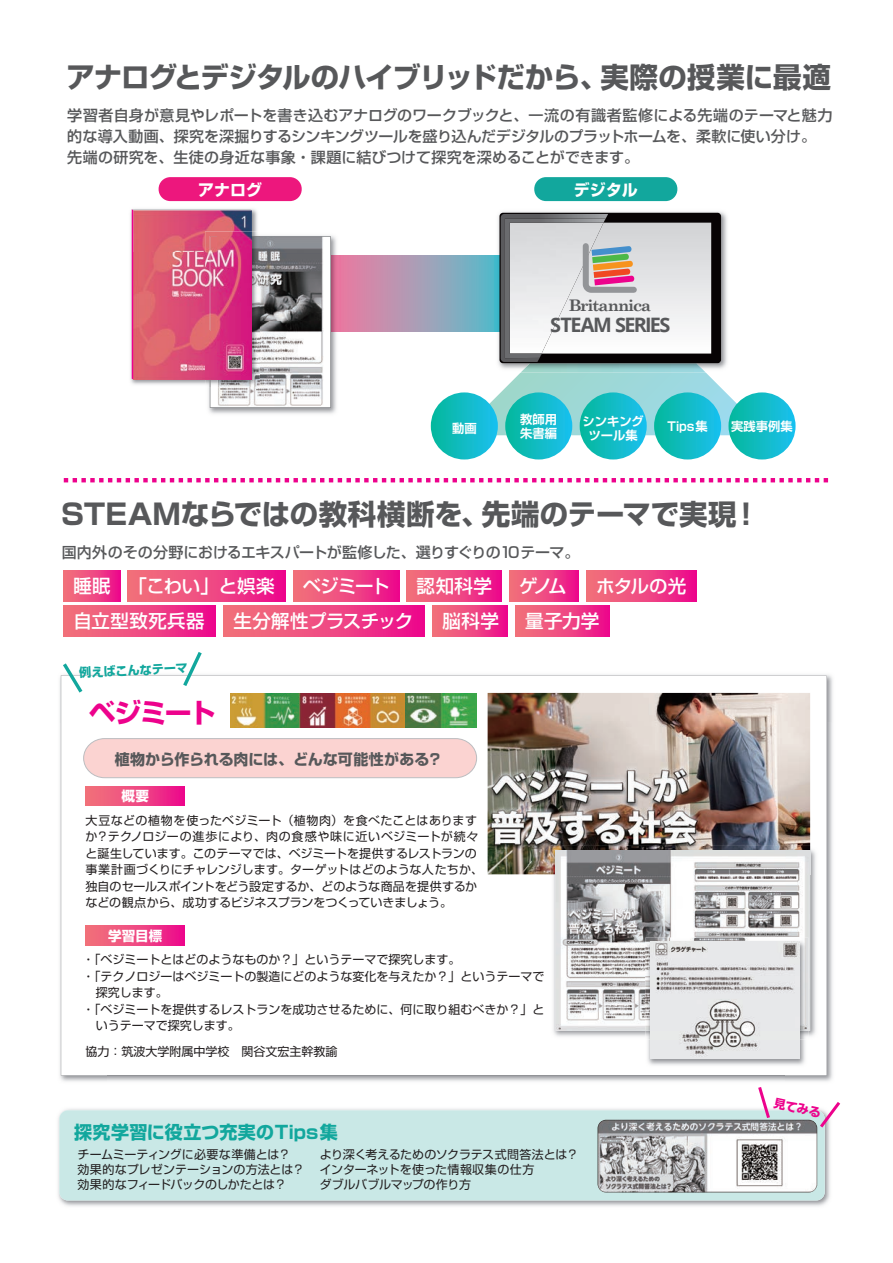
<style>
.page{position:relative;width:893px;height:1263px;background:#fff}
.page>*{position:absolute;margin:0;border:0;box-sizing:border-box;transform-origin:0 0}
.t1{font:700 28.5px "P Shin Go Pr 6 N";letter-spacing:-.015em;color:#57585a}
.t2{font:700 28.5px "P Shin Go Pr 6 N";letter-spacing:-.04em;color:#57585a}
.t3{font:700 28.5px "P Shin Go Pr 6 N";letter-spacing:.015em;color:#57585a}
.t4{font:700 27px "P Shin Go Pr 6 N";letter-spacing:-.065em;color:#ed028c}
.t5{font:700 19.95px "Open Sans";letter-spacing:-.08em;color:#57585a}
.t6{font:500 18.45px "P Shin Go Pr 6 N";color:#fff}
.t7{font:500 18.45px "P Shin Go Pr 6 N";letter-spacing:-.035em;color:#fff}
.t8{font:500 18.45px "P Shin Go Pr 6 N";letter-spacing:.02em;color:#fff}
.t9{font:700 18px "P Shin Go Pr 6 N";letter-spacing:.01em;color:#12a79d}
.t10{font:700 16.05px "Century Schoolbook";letter-spacing:-.055em;color:#57585a}
.t11{font:700 15.9px "P Shin Go Pr 6 N";color:#fff}
.t12{font:500 15px/21px "P Shin Go Pr 6 N";letter-spacing:-.005em;color:#57585a}
.t13{font:500 15px "P Shin Go Pr 6 N";letter-spacing:-.04em;color:#57585a}
.t14{font:700 15px "P Shin Go Pr 6 N";letter-spacing:-.01em;color:#57585a}
.t15{font:700 13.5px "P Shin Go Pr 6 N";letter-spacing:.015em;color:#fff}
.t16{font:700 12.3px/13.4px "P Shin Go Pr 6 N De";color:#fff;text-align:center}
.t17{font:700 12.15px "P Shin Go Pr 6 N";color:#12a79d}
.t18{font:12px/16.5px "P Shin Go Pr 6 N";color:#231f20}
.t19{font:12px/15px "P Shin Go Pr 6 N";letter-spacing:-.02em;color:#231f20}
.t20{font:700 12px "P Shin Go Pr 6 N";color:#ed028c}
</style>
<div class="page">
<svg style="left:474px;top:373px;width:262px;height:62px"></svg>
<img style="left:59px;top:674px;width:774px;height:48px">
<img style="left:59px;top:722px;width:48px;height:360px">
<img style="left:784px;top:722px;width:49px;height:360px">
<svg style="left:61px;top:675px;width:766px;height:400px"></svg>
<svg style="left:64px;top:478px;width:765px;height:4px"></svg>
<div style="left:340px;top:256px;width:155px;height:75px;background:linear-gradient(to right,#ef7da2,#5bbcca)"></div>
<img style="left:208px;top:236px;width:132px;height:178px">
<img style="left:331px;top:256px;width:9px;height:75px">
<div style="left:431px;top:392px;width:67px;height:67px;background:linear-gradient(to right,#05b89b,#1cc0ef);border-radius:34px"></div>
<svg style="left:728px;top:392px;width:68px;height:67px;background:#15bcc6"></svg>
<div style="left:654px;top:392px;width:67px;height:67px;background:linear-gradient(to right,#06b89b,#1bc0ef);border-radius:34px"></div>
<div style="left:505px;top:392px;width:67px;height:67px;background:linear-gradient(to right,#07b89b,#1abfee);border-radius:34px"></div>
<div style="left:580px;top:392px;width:67px;height:67px;background:linear-gradient(to right,#05b79b,#1dc0ef);border-radius:33px"></div>
<div style="left:159px;top:177px;width:143px;height:24px;background:#ed177d;border-radius:12px"></div>
<div style="left:534px;top:177px;width:143px;height:24px;background:#12a79d;border-radius:12px"></div>
<svg style="left:60px;top:663px;width:26px;height:33px"></svg>
<svg style="left:180px;top:652px;width:25px;height:38px"></svg>
<svg style="left:83px;top:738px;width:394px;height:40px;background:#f8d3d1"></svg>
<div style="left:64px;top:571px;width:56px;height:30px;background:linear-gradient(to right,#f27a7a,#ed138c)"></div>
<div style="left:128px;top:571px;width:157px;height:30px;background:linear-gradient(to right,#f27a7a,#ed118c)"></div>
<div style="left:64px;top:606px;width:152px;height:30px;background:linear-gradient(to right,#f17b7a,#ed0f8c)"></div>
<div style="left:224px;top:606px;width:201px;height:30px;background:linear-gradient(to right,#f27a7a,#ed0f8c)"></div>
<div style="left:433px;top:606px;width:74px;height:30px;background:linear-gradient(to right,#f17a7a,#ed138b)"></div>
<div style="left:515px;top:606px;width:95px;height:30px;background:linear-gradient(to right,#f27b7a,#ed118c)"></div>
<div style="left:293px;top:571px;width:106px;height:30px;background:linear-gradient(to right,#f27b7a,#ed118c)"></div>
<div style="left:586px;top:571px;width:110px;height:30px;background:linear-gradient(to right,#f27b7a,#ed118c)"></div>
<div style="left:407px;top:571px;width:95px;height:30px;background:linear-gradient(to right,#f27a7a,#ed108c)"></div>
<div style="left:510px;top:571px;width:69px;height:30px;background:linear-gradient(to right,#f27a7a,#ed108c)"></div>
<img style="left:488px;top:693px;width:322px;height:181px">
<img style="left:550px;top:846px;width:269px;height:193px">
<img style="left:550px;top:846px;width:260px;height:28px">
<img style="left:556px;top:851px;width:254px;height:180px">
<img style="left:645px;top:938px;width:163px;height:130px">
<img style="left:651px;top:942px;width:149px;height:116px">
<img style="left:495px;top:211px;width:232px;height:162px">
<img style="left:521px;top:363px;width:185px;height:10px">
<img style="left:495px;top:256px;width:4px;height:75px">
<svg style="left:499px;top:213px;width:222px;height:150px;background:#0f0e0f"></svg>
<svg style="left:501px;top:214px;width:210px;height:148px"></svg>
<img style="left:230px;top:694px;width:246px;height:34px">
<img style="left:130px;top:209px;width:2px;height:174px">
<svg style="left:132px;top:209px;width:199px;height:199px"></svg>
<img style="left:58px;top:1109px;width:772px;height:97px">
<svg style="left:59px;top:1110px;width:766px;height:90px;background:#c5dddb"></svg>
<svg style="left:756px;top:1087px;width:16px;height:34px"></svg>
<svg style="left:817px;top:1102px;width:24px;height:29px"></svg>
<img style="left:598px;top:1120px;width:8px;height:72px">
<div style="left:85px;top:786px;width:100px;height:19px;background:linear-gradient(to right,#f27b7a,#ed128c)"></div>
<div style="left:85px;top:926px;width:100px;height:19px;background:linear-gradient(to right,#f27b7a,#ed128c)"></div>
<h1 class="t2" style="left:66px;top:55px;width:543px">アナログとデジタルのハイブリッドだから、</h1>
<p class="t12" style="left:67px;top:104px;width:767px">学習者自身が意見やレポートを書き込むアナログのワークブックと、一流の有識者監修による先端のテーマと魅力的な導入動画、探究を深掘りするシンキングツールを盛り込んだデジタルのプラットホームを、柔軟に使い分け。先端の研究を、生徒の身近な事象・課題に結びつけて探究を深めることができます。</p>
<h1 class="t3" style="left:600px;top:55px;width:232px">実際の授業に最適</h1>
<h3 class="t11" style="left:198px;top:177px;width:65px">アナログ</h3>
<h3 class="t11" style="left:574px;top:177px;width:65px">デジタル</h3>
<h3 class="t10" style="left:569px;top:293px;width:84px">Britannica</h3>
<h3 class="t5" style="left:550px;top:310px;width:122px">STEAM SERIES</h3>
<p class="t16" style="left:520px;top:412px;width:38px">教師用</p>
<p class="t16" style="left:452px;top:421px;width:26px">動画</p>
<p class="t16" style="left:520px;top:426px;width:38px">朱書編</p>
<p class="t16" style="left:582px;top:414px;width:63px">シンキングツール集</p>
<p class="t16" style="left:668px;top:419px;width:42px">Tips集</p>
<p class="t16" style="left:731px;top:419px;width:63px">実践事例集</p>
<h1 class="t1" style="left:61px;top:491px;width:430px">STEAMならではの教科横断を、</h1>
<p class="t13" style="left:62px;top:540px;width:519px">国内外のその分野におけるエキスパートが監修した、選りすぐりの10テーマ。</p>
<h1 class="t1" style="left:482px;top:491px;width:256px">先端のテーマで実現</h1>
<h1 class="t1" style="left:732px;top:491px;width:30px">!</h1>
<h3 class="t6" style="left:73px;top:571px;width:39px">睡眠</h3>
<h3 class="t6" style="left:128px;top:571px;width:148px">「こわい」と娯楽</h3>
<h3 class="t6" style="left:303px;top:571px;width:88px">ベジミート</h3>
<h3 class="t6" style="left:417px;top:571px;width:77px">認知科学</h3>
<h3 class="t8" style="left:73px;top:606px;width:133px">自立型致死兵器</h3>
<p class="t17" style="left:79px;top:663px;width:110px;rotate:-3deg">例えばこんなテーマ</p>
<h2 class="t4" style="left:89px;top:691px;width:129px">ベジミート</h2>
<h3 class="t7" style="left:234px;top:606px;width:181px">生分解性プラスチック</h3>
<h3 class="t6" style="left:442px;top:606px;width:58px">脳科学</h3>
<p class="t14" style="left:115px;top:747px;width:329px">植物から作られる肉には、どんな可能性がある?</p>
<p class="t15" style="left:121px;top:785px;width:29px">概要</p>
<p class="t18" style="left:85px;top:811px;width:399px">大豆などの植物を使ったベジミート（植物肉）を食べたことはありますか？テクノロジーの進歩により、肉の食感や味に近いベジミートが続々と誕生しています。このテーマでは、ベジミートを提供するレストランの事業計画づくりにチャレンジします。ターゲットはどのような人たちか、独自のセールスポイントをどう設定するか、どのような商品を提供するかなどの観点から、成功するビジネスプランをつくっていきましょう。</p>
<p class="t15" style="left:108px;top:925px;width:56px">学習目標</p>
<h3 class="t6" style="left:519px;top:571px;width:49px">ゲノム</h3>
<h3 class="t6" style="left:596px;top:571px;width:92px">ホタルの光</h3>
<h3 class="t6" style="left:525px;top:606px;width:75px">量子力学</h3>
<p class="t18" style="left:82px;top:950px;width:379px">・「ベジミートとはどのようなものか？」というテーマで探究します。</p>
<p class="t18" style="left:82px;top:967px;width:463px">・「テクノロジーはベジミートの製造にどのような変化を与えたか？」というテーマで</p>
<p class="t18" style="left:96px;top:983px;width:73px">探究します。</p>
<p class="t18" style="left:82px;top:1000px;width:463px">・「ベジミートを提供するレストランを成功させるために、何に取り組むべきか？」と</p>
<p class="t18" style="left:96px;top:1016px;width:145px">いうテーマで探究します。</p>
<p class="t18" style="left:85px;top:1042px;width:253px">協力：筑波大学附属中学校　関谷文宏主幹教諭</p>
<h3 class="t9" style="left:74px;top:1118px;width:265px">探究学習に役立つ充実のTips集</h3>
<p class="t18" style="left:78px;top:1146px;width:228px;line-height:15px">チームミーティングに必要な準備とは?効果的なプレゼンテーションの方法とは?効果的なフィードバックのしかたとは?</p>
<p class="t19" style="left:320px;top:1146px;width:260px">より深く考えるためのソクラテス式問答法とは?インターネットを使った情報収集の仕方<br>ダブルバブルマップの作り方</p>
<p class="t20" style="left:776px;top:1093px;width:49px;rotate:12deg">見てみる</p>
</div>
